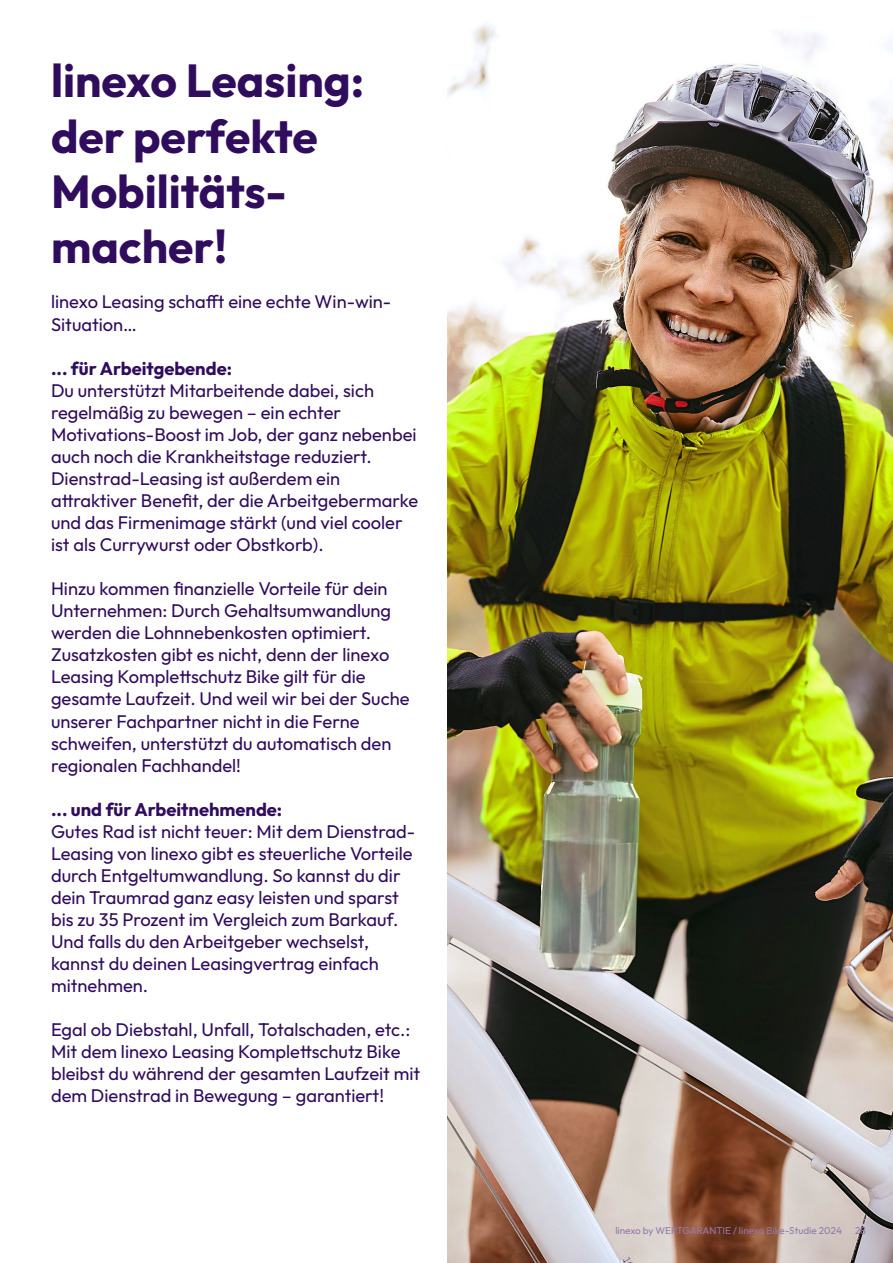
<style>
.page{position:relative;width:893px;height:1263px;background:#fff}
.page>*{position:absolute;margin:0;border:0;box-sizing:border-box;transform-origin:0 0}
.t1{font:700 46.2px/55.3px "Outfit";color:#300c5d}
.t2{font:18.3px/22px "Outfit";color:#300c5d}
.t3{font:700 18.3px "Outfit";color:#300c5d}
.t4{font:9.9px "Outfit";color:#9479ab}
</style>
<div class="page">
<img style="left:447px;top:23px;width:446px;height:1240px">
<h1 class="t1" style="left:51px;top:55px;width:315px">linexo Leasing: der perfekte<br>Mobilitäts&shy;macher!</h1>
<p class="t2" style="left:51px;top:291px;width:342px">linexo Leasing schafft eine echte Win-win-<br>Situation…</p>
<p class="t3" style="left:51px;top:356px;width:182px">... für Arbeitgebende:</p>
<p class="t2" style="left:51px;top:380px;width:369px">Du unterstützt Mitarbeitende dabei, sich regelmäßig zu bewegen – ein echter Motivations-Boost im Job, der ganz nebenbei auch noch die Krankheitstage reduziert.<br>Dienstrad-Leasing ist außerdem ein attraktiver Benefit, der die Arbeitgebermarke und das Firmenimage stärkt (und viel cooler ist als Currywurst oder Obstkorb).</p>
<p class="t2" style="left:51px;top:578px;width:360px">Hinzu kommen finanzielle Vorteile für dein Unternehmen: Durch Gehaltsumwandlung werden die Lohnnebenkosten optimiert.<br>Zusatzkosten gibt es nicht, denn der linexo Leasing Komplettschutz Bike gilt für die gesamte Laufzeit. Und weil wir bei der Suche unserer Fachpartner nicht in die Ferne schweifen, unterstützt du automatisch den regionalen Fachhandel!</p>
<p class="t3" style="left:51px;top:797px;width:233px">... und für Arbeitnehmende:</p>
<p class="t2" style="left:51px;top:821px;width:366px">Gutes Rad ist nicht teuer: Mit dem Dienstrad-Leasing von linexo gibt es steuerliche Vorteile durch Entgeltumwandlung. So kannst du dir dein Traumrad ganz easy leisten und sparst bis zu 35 Prozent im Vergleich zum Barkauf.<br>Und falls du den Arbeitgeber wechselst, kannst du deinen Leasingvertrag einfach mitnehmen.</p>
<p class="t2" style="left:51px;top:1019px;width:371px">Egal ob Diebstahl, Unfall, Totalschaden, etc.:<br>Mit dem linexo Leasing Komplettschutz Bike bleibst du während der gesamten Laufzeit mit dem Dienstrad in Bewegung – garantiert!</p>
<p class="t4" style="left:615px;top:1224px;width:228px">linexo by WERTGARANTIE / linexo Bike-Studie 2024</p>
<p class="t4" style="left:855px;top:1224px;width:12px">28</p>
</div>
